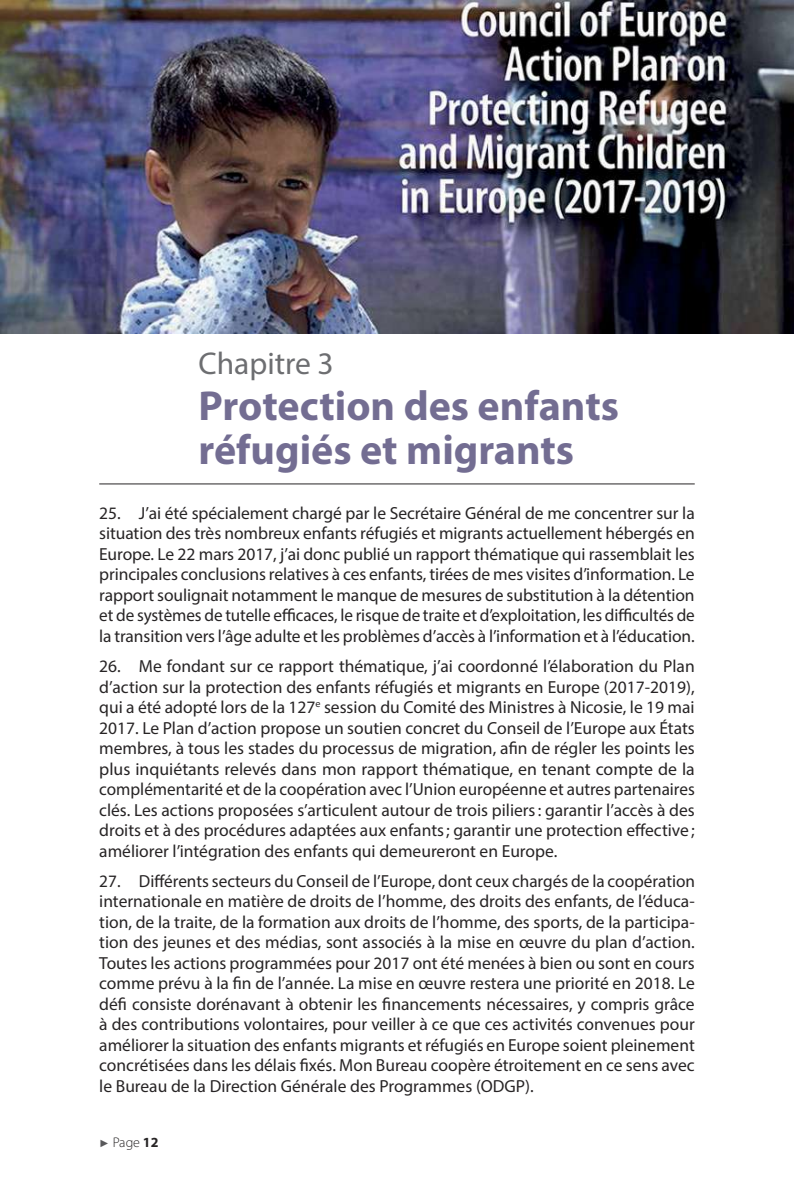
<style>
.page{position:relative;width:794px;height:1191px;background:#fff}
.page>*{position:absolute;margin:0;border:0;box-sizing:border-box;transform-origin:0 0}
.t1{font:700 42px/43.8px "Myriad Pro";color:#736d92}
.t2{font:31.5px "Myriad Pro";color:#6d6e71}
.t3{font:17.5px/20.5px "Myriad Pro";letter-spacing:-.005em;color:#272425;text-align:justify}
.t4{font:300 14px "Myriad Pro";color:#272425}
.s1{font-family:"Arial";font-weight:400;font-size:10.5px;color:#59595b}
.s2{font-weight:700}
</style>
<div class="page">
<img style="left:0;top:0;width:794px;height:333px">
<hr style="left:99px;top:483px;width:595px;height:1px;background:#272425">
<h2 class="t2" style="left:198px;top:351px;width:137px">Chapitre 3</h2>
<h1 class="t1" style="left:198px;top:387px;width:422px">Protection des enfants réfugiés et migrants</h1>
<p class="t3" style="left:99px;top:504px;width:597px">25. J’ai été spécialement chargé par le Secrétaire Général de me concentrer sur la situation des très nombreux enfants réfugiés et migrants actuellement hébergés en Europe. Le 22 mars 2017, j’ai donc publié un rapport thématique qui rassemblait les principales conclusions relatives à ces enfants, tirées de mes visites d’information. Le rapport soulignait notamment le manque de mesures de substitution à la détention et de systèmes de tutelle efficaces, le risque de traite et d’exploitation, les difficultés de la transition vers l’âge adulte et les problèmes d’accès à l’information et à l’éducation.</p>
<p class="t3" style="left:99px;top:657px;width:597px">26. Me fondant sur ce rapport thématique, j’ai coordonné l’élaboration du Plan d’action sur la protection des enfants réfugiés et migrants en Europe (2017-2019), qui a été adopté lors de la 127<sup>e</sup> session du Comité des Ministres à Nicosie, le 19 mai 2017. Le Plan d’action propose un soutien concret du Conseil de l’Europe aux États membres, à tous les stades du processus de migration, afin de régler les points les plus inquiétants relevés dans mon rapport thématique, en tenant compte de la complémentarité et de la coopération avec l’Union européenne et autres partenaires clés. Les actions proposées s’articulent autour de trois piliers: garantir l’accès à des droits et à des procédures adaptées aux enfants; garantir une protection effective; améliorer l’intégration des enfants qui demeureront en Europe.</p>
<p class="t3" style="left:99px;top:872px;width:597px">27. Différents secteurs du Conseil de l’Europe, dont ceux chargés de la coopération internationale en matière de droits de l’homme, des droits des enfants, de l’éduca&shy;tion, de la traite, de la formation aux droits de l’homme, des sports, de la participa&shy;tion des jeunes et des médias, sont associés à la mise en œuvre du plan d’action.<br>Toutes les actions programmées pour 2017 ont été menées à bien ou sont en cours comme prévu à la fin de l’année. La mise en œuvre restera une priorité en 2018. Le défi consiste dorénavant à obtenir les financements nécessaires, y compris grâce à des contributions volontaires, pour veiller à ce que ces activités convenues pour améliorer la situation des enfants migrants et réfugiés en Europe soient pleinement concrétisées dans les délais fixés. Mon Bureau coopère étroitement en ce sens avec le Bureau de la Direction Générale des Programmes (ODGP).</p>
<p class="t4" style="left:99px;top:1136px;width:61px"><span class="s1">►</span> Page <span class="s2">12</span></p>
</div>
